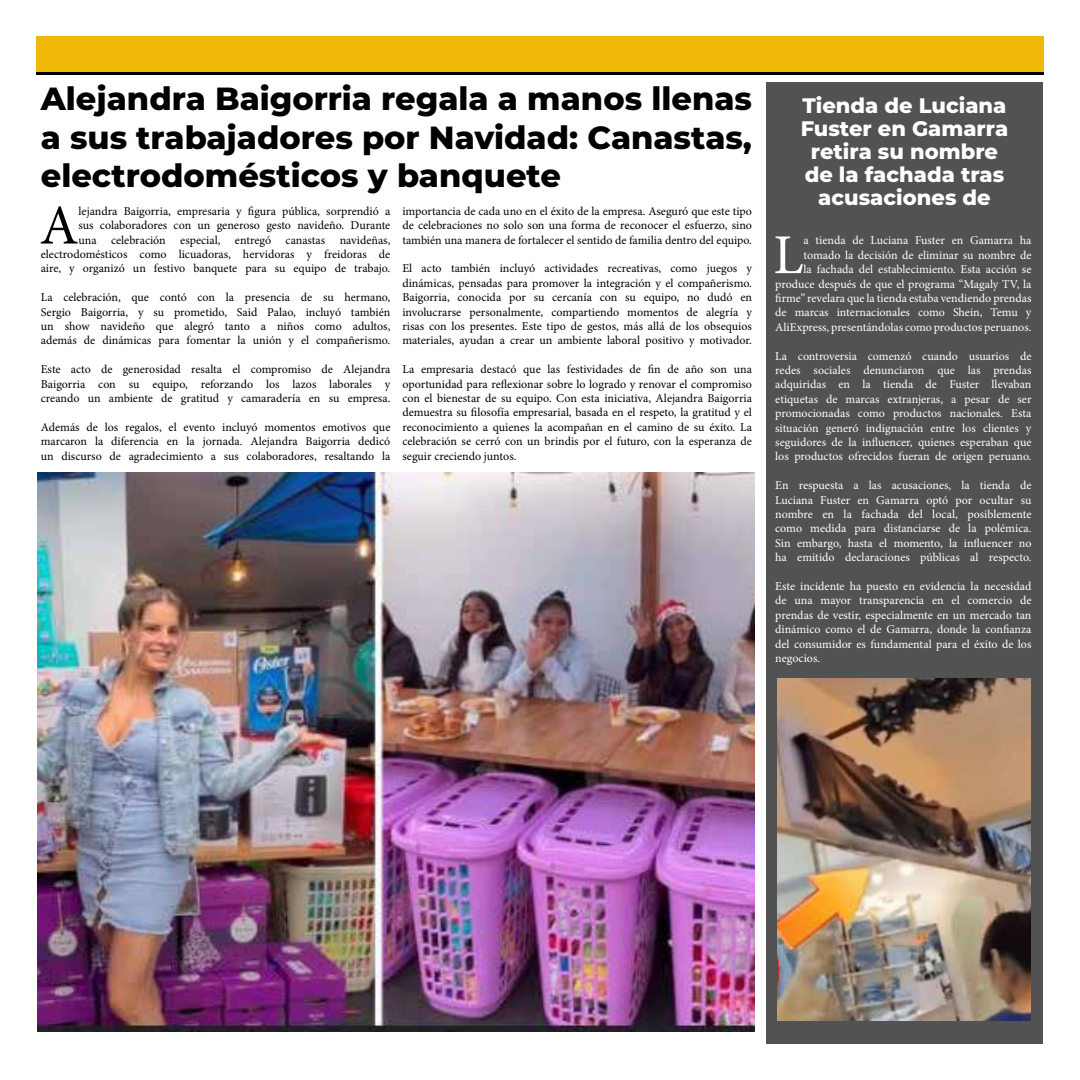
<style>
.page{position:relative;width:1080px;height:1080px;background:#fff}
.page>*{position:absolute;margin:0;border:0;box-sizing:border-box;transform-origin:0 0}
.t1{font:56.3px "Minion Pro";color:#000}
.t2{font:56.3px "Minion Pro";color:#fff}
.t3{font:800 32px/38.4px "Montserrat";color:#000;text-align:justify}
.t4{font:800 21px/23px "Montserrat";color:#fff;text-align:center}
.t5{font:12px/14.4px "Minion Pro";color:#000;text-align:justify}
.t6{font:12px/14.4px "Minion Pro";color:#fff;text-align:justify}
</style>
<div class="page">
<div style="left:36px;top:36px;width:1008px;height:37px;background:#f0b90a"></div>
<hr style="left:36px;top:72px;width:1008px;height:3px;background:#000">
<div style="left:766px;top:82px;width:277px;height:962px;background:#535253"></div>
<img style="left:38px;top:472px;width:717px;height:560px">
<img style="left:778px;top:678px;width:253px;height:343px">
<h2 class="t3" style="left:41px;top:78px;width:713px">Alejandra Baigorria regala a manos llenas a sus trabajadores por Navidad: Canastas, electrodomésticos y banquete</h2>
<h1 class="t1" style="left:40px;top:188px;width:40px">A</h1>
<p class="t5" style="left:41px;top:204px;width:351px;text-align:right">lejandra Baigorria, empresaria y figura pública, sorprendió a<br>sus colaboradores con un generoso gesto navideño. Durante<br>una celebración especial, entregó canastas navideñas, electrodomésticos como licuadoras, hervidoras y freidoras de aire, y organizó un festivo banquete para su equipo de trabajo.</p>
<p class="t5" style="left:41px;top:290px;width:351px">La celebración, que contó con la presencia de su hermano, Sergio Baigorria, y su prometido, Said Palao, incluyó también un show navideño que alegró tanto a niños como adultos, además de dinámicas para fomentar la unión y el compañerismo.</p>
<p class="t5" style="left:41px;top:362px;width:351px">Este acto de generosidad resalta el compromiso de Alejandra Baigorria con su equipo, reforzando los lazos laborales y creando un ambiente de gratitud y camaradería en su empresa.</p>
<p class="t5" style="left:41px;top:420px;width:351px">Además de los regalos, el evento incluyó momentos emotivos que marcaron la diferencia en la jornada. Alejandra Baigorria dedicó un discurso de agradecimiento a sus colaboradores, resaltando la</p>
<p class="t5" style="left:402px;top:204px;width:351px">importancia de cada uno en el éxito de la empresa. Aseguró que este tipo de celebraciones no solo son una forma de reconocer el esfuerzo, sino también una manera de fortalecer el sentido de familia dentro del equipo.</p>
<p class="t5" style="left:402px;top:261px;width:351px">El acto también incluyó actividades recreativas, como juegos y dinámicas, pensadas para promover la integración y el compañerismo.<br>Baigorria, conocida por su cercanía con su equipo, no dudó en involucrarse personalmente, compartiendo momentos de alegría y risas con los presentes. Este tipo de gestos, más allá de los obsequios materiales, ayudan a crear un ambiente laboral positivo y motivador.</p>
<p class="t5" style="left:402px;top:362px;width:351px">La empresaria destacó que las festividades de fin de año son una oportunidad para reflexionar sobre lo logrado y renovar el compromiso con el bienestar de su equipo. Con esta iniciativa, Alejandra Baigorria demuestra su filosofía empresarial, basada en el respeto, la gratitud y el reconocimiento a quienes la acompañan en el camino de su éxito. La celebración se cerró con un brindis por el futuro, con la esperanza de seguir creciendo juntos.</p>
<h3 class="t4" style="left:801px;top:93px;width:209px">Tienda de Luciana<br>Fuster en Gamarra retira su nombre de la fachada tras acusaciones de</h3>
<h1 class="t2" style="left:773px;top:217px;width:32px">L</h1>
<p class="t6" style="left:775px;top:233px;width:258px;text-align:right">a tienda de Luciana Fuster en Gamarra ha tomado la decisión de eliminar su nombre de<br>la fachada del establecimiento. Esta acción se produce después de que el programa “Magaly TV, la firme” revelara que la tienda estaba vendiendo prendas de marcas internacionales como Shein, Temu y AliExpress, presentándolas como productos peruanos.</p>
<p class="t6" style="left:775px;top:349px;width:258px">La controversia comenzó cuando usuarios de redes sociales denunciaron que las prendas adquiridas en la tienda de Fuster llevaban etiquetas de marcas extranjeras, a pesar de ser promocionadas como productos nacionales. Esta situación generó indignación entre los clientes y seguidores de la influencer, quienes esperaban que los productos ofrecidos fueran de origen peruano.</p>
<p class="t6" style="left:775px;top:478px;width:258px">En respuesta a las acusaciones, la tienda de Luciana Fuster en Gamarra optó por ocultar su nombre en la fachada del local, posiblemente como medida para distanciarse de la polémica.<br>Sin embargo, hasta el momento, la influencer no ha emitido declaraciones públicas al respecto.</p>
<p class="t6" style="left:775px;top:579px;width:258px">Este incidente ha puesto en evidencia la necesidad de una mayor transparencia en el comercio de prendas de vestir, especialmente en un mercado tan dinámico como el de Gamarra, donde la confianza del consumidor es fundamental para el éxito de los negocios.</p>
</div>
